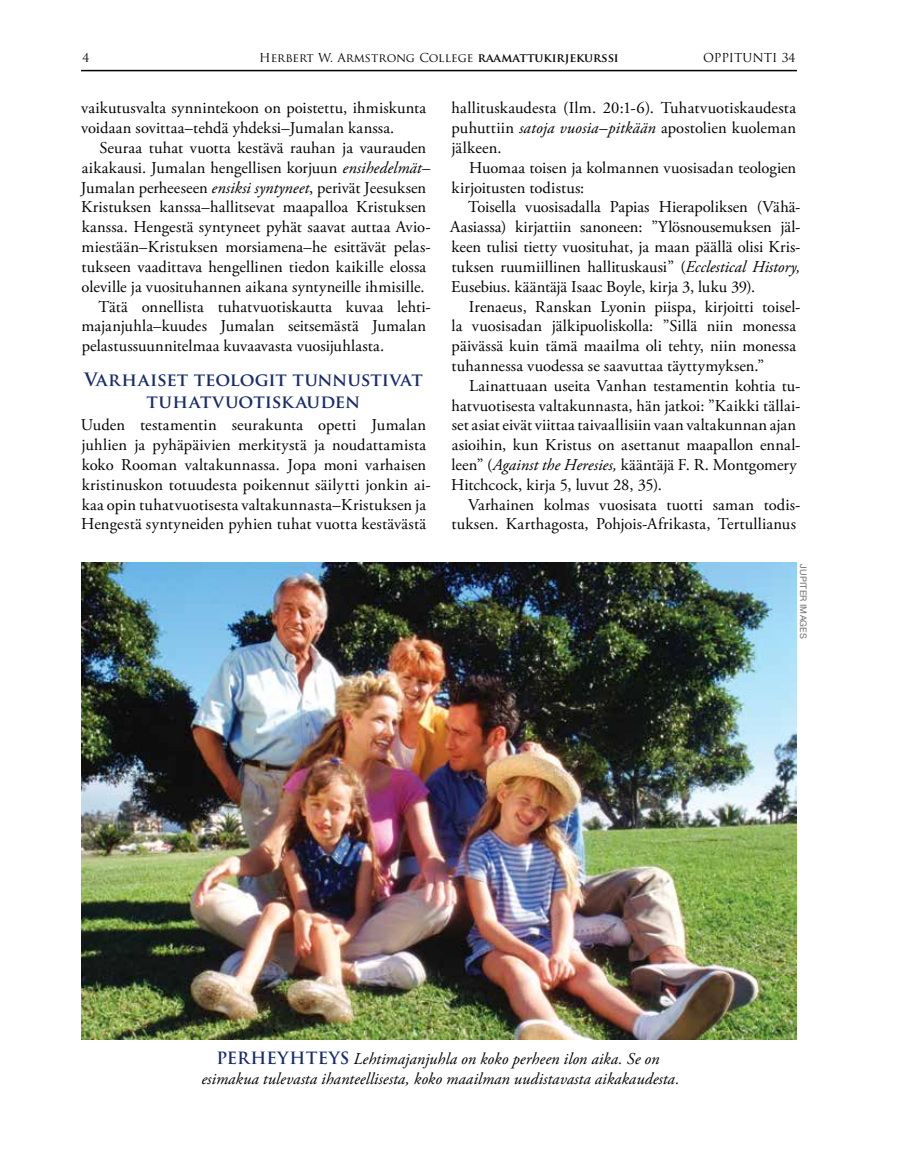
<style>
.page{position:relative;width:905px;height:1175px;background:#fff}
.page>*{position:absolute;margin:0;border:0;box-sizing:border-box;transform-origin:0 0}
.t1{font:700 18px/21.6px "Trajan Pro";color:#192b6c;text-align:center}
.t2{font:16.5px/19.8px "Adobe Garamond Pro";color:#000}
.t3{font:italic 16.5px/19.8px "Adobe Garamond Pro";letter-spacing:.005em;color:#000;text-align:center}
.t4{font:12px "Trajan Pro";color:#000}
.t5{font:9px "Helvetica Neue";letter-spacing:.02em;color:#6d6e71}
.s1{font-weight:700}
.s2{font-style:italic}
.s3{font-family:"Trajan Pro";font-weight:700;font-style:normal;color:#192b6c}
</style>
<div class="page">
<img style="left:81px;top:562px;width:715px;height:478px">
<hr style="left:81px;top:70px;width:715px;height:1px;background:#000">
<p class="t4" style="left:82px;top:50px;width:8px">4</p>
<p class="t4" style="left:259px;top:50px;width:361px">Herbert W. Armstrong College <span class="s1">raamattukirjekurssi</span></p>
<p class="t4" style="left:703px;top:50px;width:94px">OPPITUNTI 34</p>
<p class="t2" style="left:81px;top:99px;width:346px">vaikutusvalta synnintekoon on poistettu, ihmiskunta voidaan sovittaa–tehdä yhdeksi–Jumalan kanssa.</p>
<p class="t2" style="left:99px;top:138px;width:328px">Seuraa tuhat vuotta kestävä rauhan ja vaurauden</p>
<p class="t2" style="left:82px;top:158px;width:350px">aikakausi. Jumalan hengellisen korjuun <span class="s2">ensihedelmät</span>–</p>
<p class="t2" style="left:81px;top:178px;width:347px">Jumalan perheeseen <span class="s2">ensiksi syntyneet</span>, perivät Jeesuksen</p>
<p class="t2" style="left:81px;top:198px;width:346px">Kristuksen kanssa–hallitsevat maapalloa Kristuksen</p>
<p class="t2" style="left:82px;top:218px;width:350px">kanssa. Hengestä syntyneet pyhät saavat auttaa Avio-</p>
<p class="t2" style="left:81px;top:237px;width:350px">miestään–Kristuksen morsiamena–he esittävät pelas-</p>
<p class="t2" style="left:81px;top:257px;width:346px">tukseen vaadittava hengellinen tiedon kaikille elossa</p>
<p class="t2" style="left:82px;top:277px;width:344px">oleville ja vuosituhannen aikana syntyneille ihmisille.</p>
<p class="t2" style="left:98px;top:297px;width:334px">Tätä onnellista tuhatvuotiskautta kuvaa lehti-</p>
<p class="t2" style="left:81px;top:317px;width:346px">majanjuhla–kuudes Jumalan seitsemästä Jumalan</p>
<p class="t2" style="left:82px;top:336px;width:304px">pelastussuunnitelmaa kuvaavasta vuosijuhlasta.</p>
<p class="t1" style="left:84px;top:369px;width:340px">Varhaiset teologit tunnustivat tuhatvuotiskauden</p>
<p class="t2" style="left:81px;top:416px;width:351px">Uuden testamentin seurakunta opetti Jumalan juhlien ja pyhäpäivien merkitystä ja noudattamista koko Rooman valtakunnassa. Jopa moni varhaisen kristinuskon totuudesta poikennut säilytti jonkin ai&shy;kaa opin tuhatvuotisesta valtakunnasta–Kristuksen ja Hengestä syntyneiden pyhien tuhat vuotta kestävästä</p>
<p class="t2" style="left:451px;top:99px;width:346px;text-align:justify">hallituskaudesta (Ilm. 20:1-6). Tuhatvuotiskaudesta puhuttiin <span class="s2">satoja vuosia–pitkään</span> apostolien kuoleman jälkeen.</p>
<p class="t2" style="left:451px;top:158px;width:346px;text-indent:18px">Huomaa toisen ja kolmannen vuosisadan teologien kirjoitusten todistus:</p>
<p class="t2" style="left:450px;top:198px;width:352px;text-align:justify;text-indent:18px">Toisella vuosisadalla Papias Hierapoliksen (Vähä-Aasiassa) kirjattiin sanoneen: ”Ylösnousemuksen jäl&shy;keen tulisi tietty vuosituhat, ja maan päällä olisi Kris&shy;tuksen ruumiillinen hallituskausi” (<span class="s2">Ecclestical History, </span>Eusebius. kääntäjä Isaac Boyle, kirja 3, luku 39).</p>
<p class="t2" style="left:451px;top:297px;width:350px;text-indent:18px">Irenaeus, Ranskan Lyonin piispa, kirjoitti toisel&shy;la vuosisadan jälkipuoliskolla: ”Sillä niin monessa päivässä kuin tämä maailma oli tehty, niin monessa tuhannessa vuodessa se saavuttaa täyttymyksen.”</p>
<p class="t2" style="left:451px;top:376px;width:351px;text-indent:18px">Lainattuaan useita Vanhan testamentin kohtia tu&shy;hatvuotisesta valtakunnasta, hän jatkoi: ”Kaikki tällai&shy;set asiat eivät viittaa taivaallisiin vaan valtakunnan ajan asioihin, kun Kristus on asettanut maapallon ennal&shy;leen” (<span class="s2">Against the Heresies,</span> kääntäjä F. R. Montgomery Hitchcock, kirja 5, luvut 28, 35).</p>
<p class="t2" style="left:451px;top:495px;width:350px;text-align:right">Varhainen kolmas vuosisata tuotti saman todis&shy;tuksen. Karthagosta, Pohjois-Afrikasta, Tertullianus</p>
<p class="t5" style="left:808px;top:564px;width:76px;rotate:90deg">JUPITER IMAGES</p>
<p class="t3" style="left:201px;top:1049px;width:479px"><span class="s3">PERHEYHTEYS</span> Lehtimajanjuhla on koko perheen ilon aika. Se on esimakua tulevasta ihanteellisesta, koko maailman uudistavasta aikakaudesta.</p>
</div>
